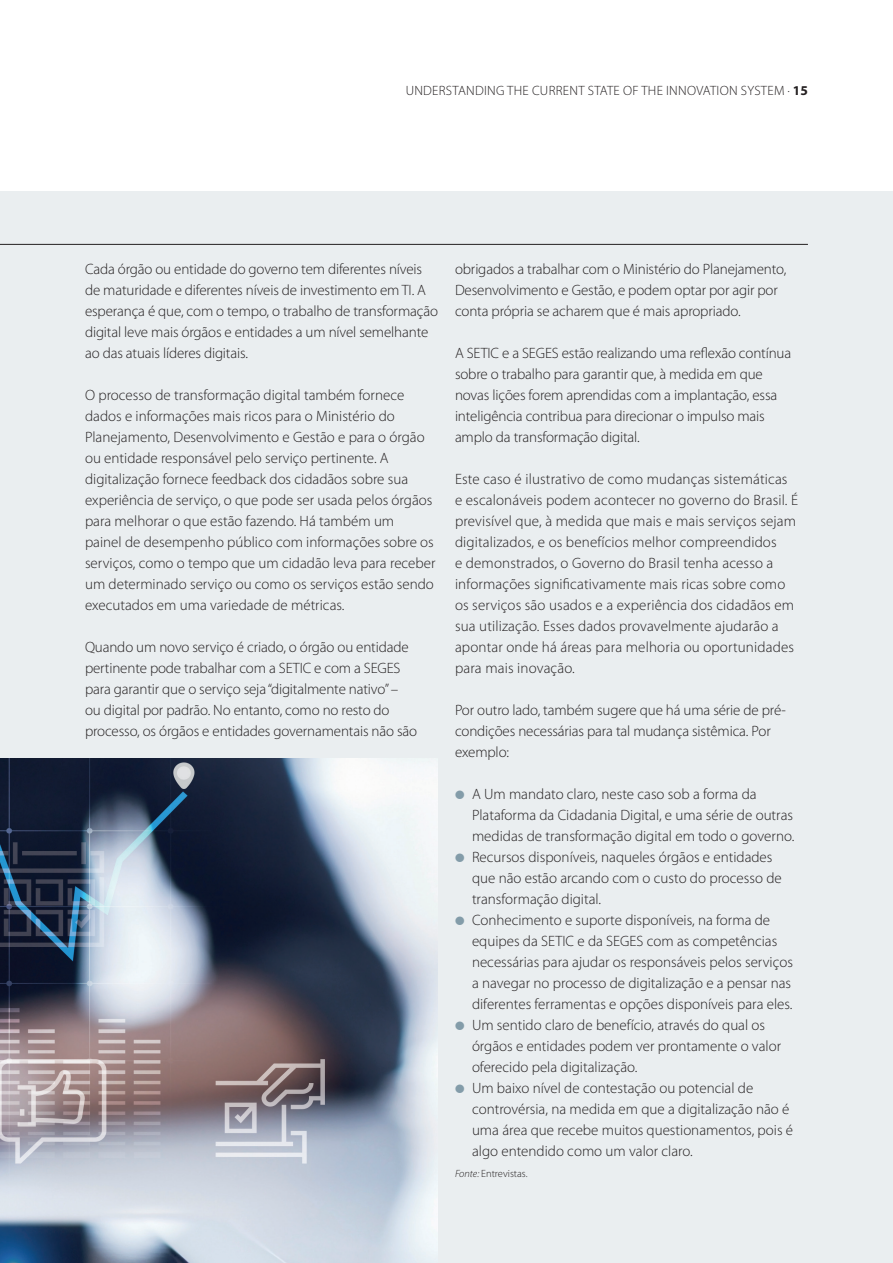
<style>
.page{position:relative;width:893px;height:1263px;background:#fff}
.page>*{position:absolute;margin:0;border:0;box-sizing:border-box;transform-origin:0 0}
.Indented_text_1{font:300 15px/21px "Myriad Pro";color:#231f20}
.t1{font:300 13.5px "Myriad Pro";letter-spacing:.02em;color:#231f20}
.t2{font:300 10.5px "Myriad Pro";color:#231f20}
.s1{font-weight:700}
.s2{color:#839ca9}
.s3{font-style:italic}
</style>
<div class="page">
<div style="left:0;top:191px;width:893px;height:1072px;background:#eaeef0"></div>
<img style="left:0;top:758px;width:438px;height:505px">
<hr style="left:0;top:244px;width:808px;height:1px;background:#231f20">
<p class="t1" style="left:406px;top:83px;width:404px">UNDERSTANDING THE CURRENT STATE OF THE INNOVATION SYSTEM . <span class="s1">15</span></p>
<p class="Indented_text_1" style="left:85px;top:258px;width:354px">Cada órgão ou entidade do governo tem diferentes níveis de maturidade e diferentes níveis de investimento em TI. A esperança é que, com o tempo, o trabalho de transformação digital leve mais órgãos e entidades a um nível semelhante ao das atuais líderes digitais.</p>
<p class="Indented_text_1" style="left:85px;top:384px;width:352px">O processo de transformação digital também fornece dados e informações mais ricos para o Ministério do Planejamento, Desenvolvimento e Gestão e para o órgão ou entidade responsável pelo serviço pertinente. A digitalização fornece feedback dos cidadãos sobre sua experiência de serviço, o que pode ser usada pelos órgãos para melhorar o que estão fazendo. Há também um<br>painel de desempenho público com informações sobre os serviços, como o tempo que um cidadão leva para receber um determinado serviço ou como os serviços estão sendo executados em uma variedade de métricas.</p>
<p class="Indented_text_1" style="left:85px;top:636px;width:334px">Quando um novo serviço é criado, o órgão ou entidade pertinente pode trabalhar com a SETIC e com a SEGES para garantir que o serviço seja “digitalmente nativo” – ou digital por padrão. No entanto, como no resto do processo, os órgãos e entidades governamentais não são</p>
<p class="Indented_text_1" style="left:455px;top:258px;width:333px">obrigados a trabalhar com o Ministério do Planejamento,<br>Desenvolvimento e Gestão, e podem optar por agir por conta própria se acharem que é mais apropriado.</p>
<p class="Indented_text_1" style="left:455px;top:342px;width:338px">A SETIC e a SEGES estão realizando uma reflexão contínua sobre o trabalho para garantir que, à medida em que novas lições forem aprendidas com a implantação, essa inteligência contribua para direcionar o impulso mais amplo da transformação digital.</p>
<p class="Indented_text_1" style="left:455px;top:468px;width:345px">Este caso é ilustrativo de como mudanças sistemáticas e escalonáveis podem acontecer no governo do Brasil. É previsível que, à medida que mais e mais serviços sejam digitalizados, e os benefícios melhor compreendidos<br>e demonstrados, o Governo do Brasil tenha acesso a informações significativamente mais ricas sobre como os serviços são usados e a experiência dos cidadãos em sua utilização. Esses dados provavelmente ajudarão a apontar onde há áreas para melhoria ou oportunidades para mais inovação.</p>
<p class="Indented_text_1" style="left:455px;top:699px;width:333px">Por outro lado, também sugere que há uma série de pré&shy;condições necessárias para tal mudança sistêmica. Por exemplo:</p>
<p class="Indented_text_1" style="left:472px;top:783px;width:324px;text-indent:-17px"><span class="s2">●</span> A Um mandato claro, neste caso sob a forma da<br>Plataforma da Cidadania Digital, e uma série de outras medidas de transformação digital em todo o governo.</p>
<p class="Indented_text_1" style="left:472px;top:846px;width:311px;text-indent:-17px"><span class="s2">●</span> Recursos disponíveis, naqueles órgãos e entidades que não estão arcando com o custo do processo de transformação digital.</p>
<p class="Indented_text_1" style="left:472px;top:909px;width:322px;text-indent:-17px"><span class="s2">●</span> Conhecimento e suporte disponíveis, na forma de equipes da SETIC e da SEGES com as competências necessárias para ajudar os responsáveis pelos serviços a navegar no processo de digitalização e a pensar nas diferentes ferramentas e opções disponíveis para eles.</p>
<p class="Indented_text_1" style="left:472px;top:1014px;width:311px;text-indent:-17px"><span class="s2">●</span> Um sentido claro de benefício, através do qual os órgãos e entidades podem ver prontamente o valor oferecido pela digitalização.</p>
<p class="Indented_text_1" style="left:472px;top:1077px;width:323px;text-indent:-17px"><span class="s2">●</span> Um baixo nível de contestação ou potencial de controvérsia, na medida em que a digitalização não é uma área que recebe muitos questionamentos, pois é algo entendido como um valor claro.</p>
<p class="t2" style="left:455px;top:1167px;width:74px"><span class="s3">Fonte:</span> Entrevistas.</p>
</div>
